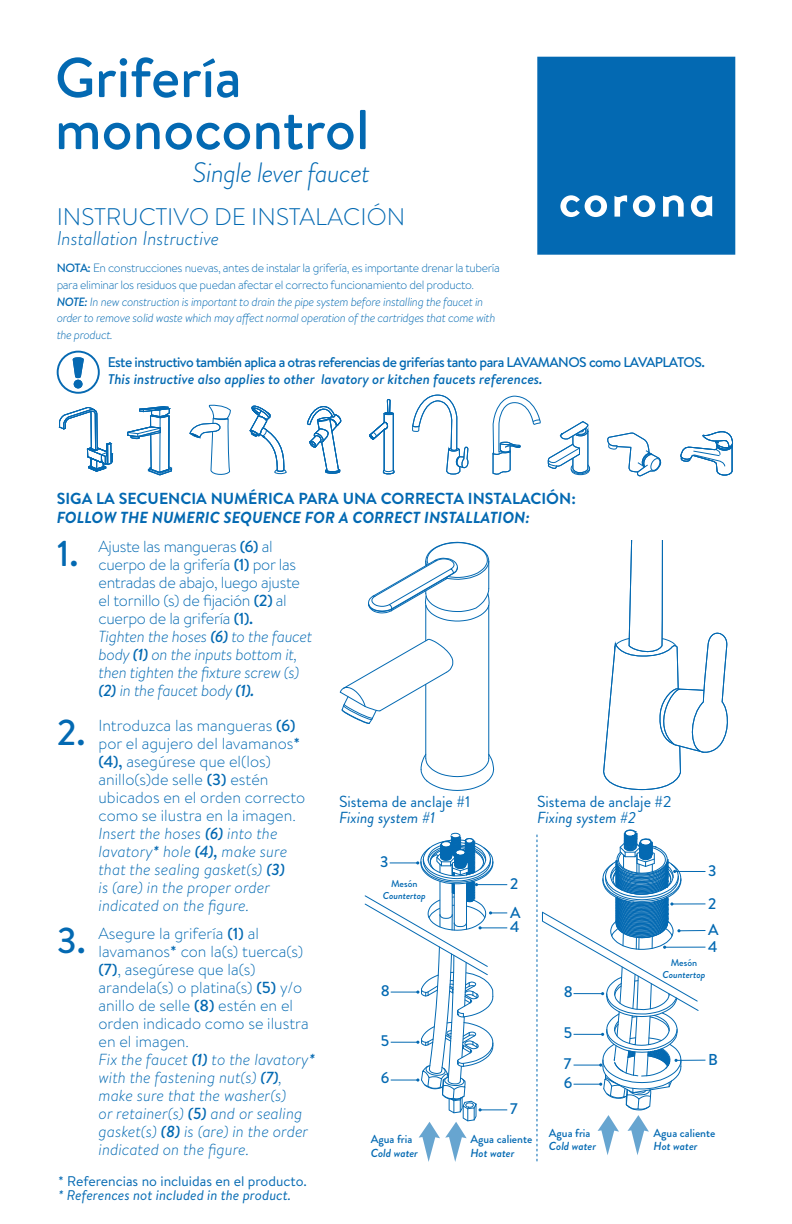
<style>
.page{position:relative;width:792px;height:1224px;background:#fff}
.page>*{position:absolute;margin:0;border:0;box-sizing:border-box;transform-origin:0 0}
.t1{font:500 56px/52px "Brandon Text";color:#0369b2}
.t2{font:500 36px "Brandon Text";color:#0369b2}
.t3{font:italic 300 28px "Brandon Grotesque";letter-spacing:-.02em;color:#0369b2}
.t4{font:300 24px "Brandon Grotesque";color:#0369b2}
.t5{font:italic 300 20px "Brandon Grotesque";color:#0369b2}
.t6{font:300 16px/18px "Brandon Text";color:#0369b2}
.t7{font:300 16px/18px "Brandon Text";letter-spacing:-.02em;color:#0369b2}
.t8{font:700 16px "Brandon Text";color:#0369b2}
.t9{font:italic 700 16px "Brandon Text";color:#0369b2}
.t10{font:16px "Brandon Grotesque";color:#0369b2}
.t11{font:italic 16px "Brandon Grotesque";color:#0369b2}
.t12{font:500 15.8px/16.6px "Brandon Grotesque";color:#0369b2}
.t13{font:500 14px "Brandon Text";letter-spacing:-.04em;color:#0369b2}
.t14{font:italic 500 14px "Brandon Text";color:#0369b2}
.t15{font:14px "Brandon Text";color:#0369b2}
.t16{font:italic 14px "Brandon Text";color:#0369b2}
.t17{font:italic 300 12px/16.8px "Brandon Text";letter-spacing:-.03em;color:#0369b2}
.t18{font:500 11.6px "Brandon Grotesque";color:#0369b2}
.t19{font:italic 500 11.6px "Brandon Grotesque";color:#0369b2}
.t20{font:italic 500 10px "Brandon Grotesque";color:#0369b2}
.t21{font:500 10px "Brandon Grotesque";color:#0369b2}
.s1{font-weight:500;font-style:normal}
.s2{font-style:normal}
.s3{font-weight:500}
.s4{font-style:italic}
.s5{font-weight:500;font-style:italic}
</style>
<div class="page">
<svg style="left:73px;top:357px;width:11px;height:31px"></svg>
<div style="left:74px;top:380px;width:9px;height:8px;background:#0669b2;border-radius:50%"></div>
<div style="left:57px;top:351px;width:43px;height:43px;border:2px solid #0669b2;border-radius:50%"></div>
<svg style="left:59px;top:407px;width:54px;height:64px"></svg>
<svg style="left:127px;top:406px;width:45px;height:69px"></svg>
<svg style="left:190px;top:405px;width:41px;height:70px"></svg>
<svg style="left:369px;top:399px;width:25px;height:76px"></svg>
<svg style="left:250px;top:405px;width:37px;height:69px"></svg>
<svg style="left:307px;top:406px;width:34px;height:68px"></svg>
<svg style="left:412px;top:395px;width:56px;height:80px"></svg>
<svg style="left:493px;top:395px;width:48px;height:80px"></svg>
<svg style="left:548px;top:421px;width:42px;height:54px"></svg>
<svg style="left:607px;top:433px;width:55px;height:44px"></svg>
<svg style="left:681px;top:431px;width:52px;height:44px"></svg>
<svg style="left:365px;top:833px;width:142px;height:329px"></svg>
<svg style="left:537px;top:830px;width:168px;height:332px"></svg>
<hr style="left:425px;top:684px;width:1px;height:74px;background:#0369b2">
<hr style="left:425px;top:605px;width:1px;height:36px;background:#0369b2">
<hr style="left:488px;top:605px;width:1px;height:153px;background:#0369b2">
<svg style="left:368px;top:541px;width:122px;height:81px"></svg>
<svg style="left:339px;top:639px;width:115px;height:85px"></svg>
<svg style="left:420px;top:753px;width:75px;height:38px"></svg>
<svg style="left:603px;top:540px;width:125px;height:250px"></svg>
<svg style="left:537px;top:57px;width:198px;height:198px;background:#1171b6"></svg>
<h1 class="t1" style="left:55px;top:51px;width:316px">Grifería monocontrol</h1>
<h3 class="t3" style="left:193px;top:153px;width:179px">Single lever faucet</h3>
<h3 class="t4" style="left:57px;top:200px;width:350px">INSTRUCTIVO DE INSTALACIÓN</h3>
<p class="t5" style="left:57px;top:225px;width:164px">Installation Instructive</p>
<p class="t17" style="left:57px;top:259px;width:445px"><span class="s1">NOTA:</span> <span class="s2">En construcciones nuevas, antes de instalar la grifería, es importante drenar la tubería para eliminar los residuos que puedan afectar el correcto funcionamiento del producto.<br></span><span class="s3">NOTE:</span> In new construction is important to drain the pipe system before installing the faucet in order to remove solid waste which may affect normal operation of the cartridges that come with the product.</p>
<p class="t13" style="left:108px;top:353px;width:599px">Este instructivo también aplica a otras referencias de griferías tanto para LAVAMANOS como LAVAPLATOS.</p>
<p class="t14" style="left:108px;top:370px;width:437px">This instructive also applies to other lavatory or kitchen faucets references.</p>
<p class="t8" style="left:57px;top:487px;width:521px">SIGA LA SECUENCIA NUMÉRICA PARA UNA CORRECTA INSTALACIÓN:</p>
<p class="t9" style="left:57px;top:507px;width:475px">FOLLOW THE NUMERIC SEQUENCE FOR A CORRECT INSTALLATION:</p>
<h2 class="t2" style="left:57px;top:528px;width:23px">1.</h2>
<p class="t7" style="left:99px;top:537px;width:215px">Ajuste las mangueras <span class="s3">(6)</span> al cuerpo de la grifería <span class="s3">(1)</span> por las entradas de abajo, luego ajuste el tornillo (s) de fijación <span class="s3">(2)</span> al cuerpo de la grifería <span class="s3">(1).<br></span><span class="s4">Tighten the hoses</span> <span class="s5">(6)</span> <span class="s4">to the faucet body</span> <span class="s5">(1)</span> <span class="s4">on the inputs bottom it, then tighten the fixture screw (s) </span><span class="s5">(2)</span> <span class="s4">in the faucet body</span> <span class="s5">(1).</span></p>
<h2 class="t2" style="left:57px;top:708px;width:30px">2.</h2>
<p class="t6" style="left:99px;top:716px;width:208px">Introduzca las mangueras <span class="s3">(6) </span>por el agujero del lavamanos<span class="s3">* (4),</span> asegúrese que el(los) anillo(s)de selle <span class="s3">(3)</span> estén ubicados en el orden correcto como se ilustra en la imagen.<br><span class="s4">Insert the hoses</span> <span class="s5">(6)</span> <span class="s4">into the lavatory</span><span class="s5">*</span> <span class="s4">hole</span> <span class="s5">(4),</span> <span class="s4">make sure that the sealing gasket(s)</span> <span class="s5">(3)<br></span><span class="s4">is (are) in the proper order indicated on the figure.</span></p>
<h2 class="t2" style="left:57px;top:916px;width:31px">3.</h2>
<p class="t6" style="left:99px;top:924px;width:218px">Asegure la grifería <span class="s3">(1)</span> al lavamanos<span class="s3">*</span> con la(s) tuerca(s) <span class="s3">(7)</span>, asegúrese que la(s) arandela(s) o platina(s) <span class="s3">(5)</span> y/o anillo de selle <span class="s3">(8)</span> estén en el orden indicado como se ilustra en el imagen.<br><span class="s4">Fix the faucet</span> <span class="s5">(1)</span> <span class="s4">to the lavatory</span><span class="s5">* </span><span class="s4">with the fastening nut(s)</span> <span class="s5">(7)</span><span class="s4">, make sure that the washer(s)<br>or retainer(s)</span> <span class="s5">(5)</span> <span class="s4">and or sealing gasket(s)</span> <span class="s5">(8)</span> <span class="s4">is (are) in the order indicated on the figure.</span></p>
<p class="t15" style="left:58px;top:1171px;width:250px">* Referencias no incluidas en el producto.</p>
<p class="t16" style="left:58px;top:1185px;width:235px">* References not included in the product.</p>
<p class="t10" style="left:339px;top:790px;width:133px">Sistema de anclaje #1</p>
<p class="t11" style="left:339px;top:807px;width:98px">Fixing system #1</p>
<p class="t10" style="left:537px;top:790px;width:136px">Sistema de anclaje #2</p>
<p class="t11" style="left:537px;top:807px;width:100px">Fixing system #2</p>
<p class="t12" style="left:380px;top:854px;width:10px">3</p>
<p class="t12" style="left:708px;top:863px;width:10px">3</p>
<p class="t21" style="left:391px;top:877px;width:28px">Mesón</p>
<p class="t20" style="left:383px;top:889px;width:44px">Countertop</p>
<p class="t12" style="left:510px;top:870px;width:12px;line-height:28.2px">2<br>A</p>
<p class="t12" style="left:510px;top:919px;width:11px">4</p>
<p class="t12" style="left:708px;top:895px;width:10px">2</p>
<p class="t12" style="left:708px;top:922px;width:12px">A<br>4</p>
<p class="t21" style="left:671px;top:955px;width:28px">Mesón</p>
<p class="t20" style="left:663px;top:967px;width:44px">Countertop</p>
<p class="t12" style="left:381px;top:982px;width:11px">8</p>
<p class="t12" style="left:381px;top:1032px;width:10px">5</p>
<p class="t12" style="left:381px;top:1070px;width:10px">6</p>
<p class="t12" style="left:564px;top:984px;width:11px">8</p>
<p class="t12" style="left:564px;top:1017px;width:10px;line-height:30.8px">5<br>7</p>
<p class="t12" style="left:564px;top:1074px;width:10px">6</p>
<p class="t12" style="left:708px;top:1051px;width:11px">B</p>
<p class="t18" style="left:371px;top:1131px;width:43px">Agua fria</p>
<p class="t19" style="left:371px;top:1145px;width:49px">Cold water</p>
<p class="t12" style="left:510px;top:1101px;width:9px">7</p>
<p class="t18" style="left:470px;top:1131px;width:63px">Agua caliente</p>
<p class="t19" style="left:470px;top:1145px;width:45px">Hot water</p>
<p class="t18" style="left:549px;top:1125px;width:43px">Agua fria</p>
<p class="t19" style="left:549px;top:1138px;width:49px">Cold water</p>
<p class="t18" style="left:654px;top:1125px;width:63px">Agua caliente</p>
<p class="t19" style="left:654px;top:1138px;width:45px">Hot water</p>
</div>
